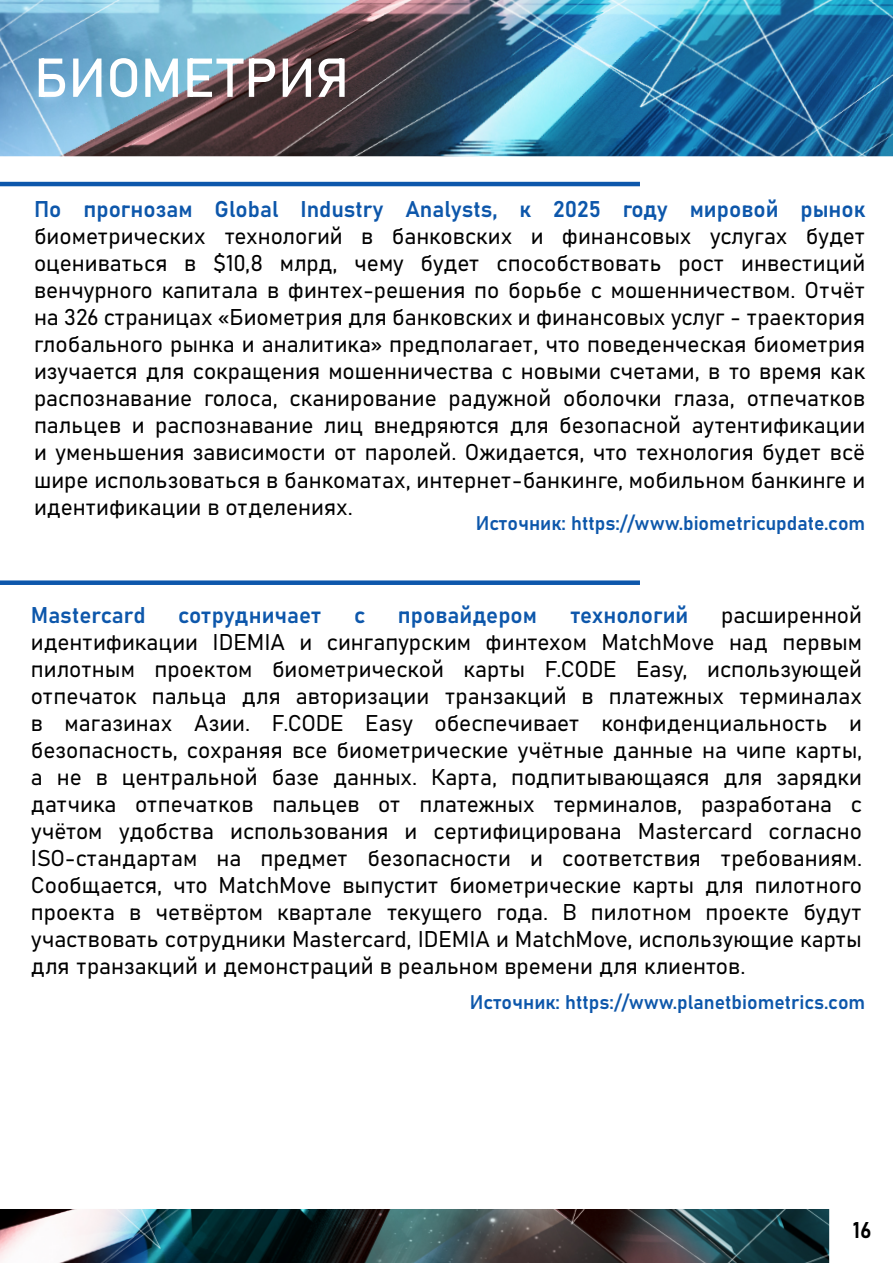
<style>
.page{position:relative;width:893px;height:1263px;background:#fff}
.page>*{position:absolute;margin:0;border:0;box-sizing:border-box;transform-origin:0 0}
.t1{font:54px "Bahnschrift";color:#fff}
.t2{font:22.5px/27px "Bahnschrift";color:#000;text-align:justify}
.t3{font:22.5px "Bahnschrift";color:#0d57ab}
.t4{font:19.5px "Bahnschrift";color:#0d57ab}
</style>
<div class="page">
<hr style="left:0;top:182px;width:640px;height:4px;background:#0d57ab">
<img style="left:0;top:1209px;width:829px;height:54px">
<img style="left:0;top:0;width:893px;height:156px">
<div style="left:0;top:580px;width:640px;height:5px;background:#0d57ab"></div>
<h1 class="t1" style="left:34px;top:37px;width:317px">БИОМЕТРИЯ</h1>
<p class="t3" style="left:34px;top:192px;width:833px">По прогнозам Global Industry Analysts, к 2025 году мировой рынок</p>
<p class="t2" style="left:34px;top:221px;width:833px">биометрических технологий в банковских и финансовых услугах будет оцениваться в $10,8 млрд, чему будет способствовать рост инвестиций венчурного капитала в финтех-решения по борьбе с мошенничеством. Отчёт на 326 страницах «Биометрия для банковских и финансовых услуг - траектория глобального рынка и аналитика» предполагает, что поведенческая биометрия изучается для сокращения мошенничества с новыми счетами, в то время как распознавание голоса, сканирование радужной оболочки глаза, отпечатков пальцев и распознавание лиц внедряются для безопасной аутентификации и уменьшения зависимости от паролей. Ожидается, что технология будет всё шире использоваться в банкоматах, интернет-банкинге, мобильном банкинге и идентификации в отделениях.</p>
<p class="t4" style="left:476px;top:508px;width:391px">Источник: https://www.biometricupdate.com</p>
<p class="t3" style="left:31px;top:598px;width:116px">Mastercard</p>
<p class="t3" style="left:178px;top:598px;width:145px">сотрудничает</p>
<p class="t3" style="left:354px;top:598px;width:13px">с</p>
<p class="t3" style="left:398px;top:598px;width:141px">провайдером</p>
<p class="t3" style="left:570px;top:598px;width:120px">технологий</p>
<p class="t2" style="left:31px;top:600px;width:833px;text-indent:690px">расширенной идентификации IDEMIA и сингапурским финтехом MatchMove над первым пилотным проектом биометрической карты F.CODE Easy, использующей отпечаток пальца для авторизации транзакций в платежных терминалах в магазинах Азии. F.CODE Easy обеспечивает конфиденциальность и безопасность, сохраняя все биометрические учётные данные на чипе карты, а не в центральной базе данных. Карта, подпитывающаяся для зарядки датчика отпечатков пальцев от платежных терминалов, разработана с учётом удобства использования и сертифицирована Mastercard согласно ISO-стандартам на предмет безопасности и соответствия требованиям.<br>Сообщается, что MatchMove выпустит биометрические карты для пилотного проекта в четвёртом квартале текущего года. В пилотном проекте будут участвовать сотрудники Mastercard, IDEMIA и MatchMove, использующие карты для транзакций и демонстраций в реальном времени для клиентов.</p>
<p class="t4" style="left:470px;top:988px;width:397px">Источник: https://www.planetbiometrics.com</p>
<p class="t2" style="left:853px;top:1215px;width:21px">16</p>
</div>
